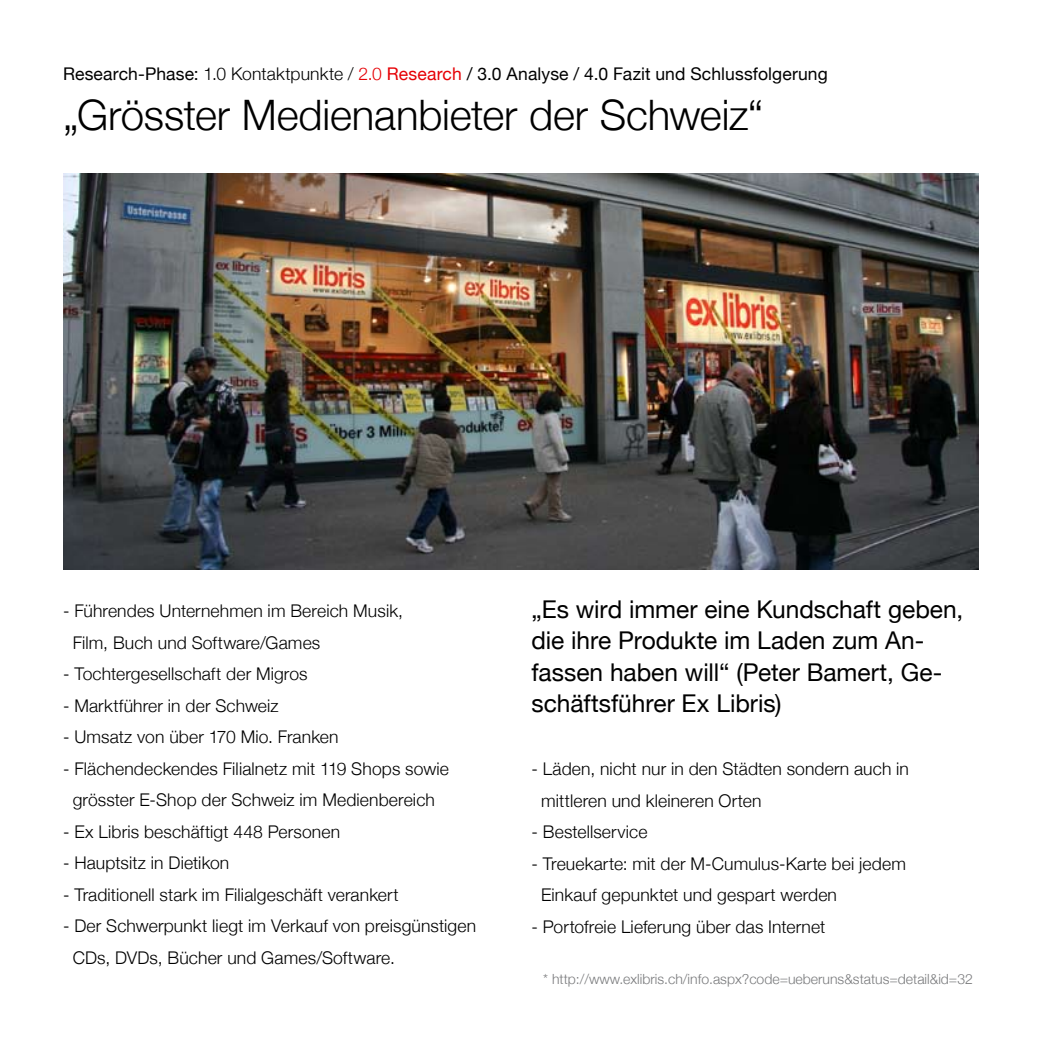
<style>
.page{position:relative;width:1042px;height:1042px;background:#fff}
.page>*{position:absolute;margin:0;border:0;box-sizing:border-box;transform-origin:0 0}
.t1{font:300 42px "Helvetica Neue";letter-spacing:-.005em;color:#000}
.t2{font:24.5px/31.5px "Helvetica Neue";letter-spacing:-.005em;color:#000}
.t3{font:300 17.5px/31.5px "Helvetica Neue";letter-spacing:.01em;color:#000}
.t4{font:17.5px "Helvetica Neue";letter-spacing:.005em;color:#000}
.t5{font:300 14px "Helvetica Neue";color:#797a7c}
.s1{font-weight:300}
.s2{font-weight:300;color:#e60005}
.s3{color:#e60005}
</style>
<div class="page">
<img style="left:63px;top:174px;width:916px;height:395px">
<p class="t4" style="left:63px;top:63px;width:766px">Research-Phase: <span class="s1">1.0 Kontaktpunkte /</span> <span class="s2">2.0</span> <span class="s3">Research</span> / 3.0 Analyse / 4.0 Fazit und Schlussfolgerung</p>
<h1 class="t1" style="left:63px;top:90px;width:702px">„Grösster Medienanbieter der Schweiz“</h1>
<p class="t3" style="left:73px;top:595px;width:332px;text-indent:-10px">- Führendes Unternehmen im Bereich Musik,<br>Film, Buch und Software/Games</p>
<p class="t3" style="left:63px;top:658px;width:246px">- Tochtergesellschaft der Migros</p>
<p class="t3" style="left:63px;top:689px;width:217px">- Marktführer in der Schweiz</p>
<p class="t3" style="left:63px;top:721px;width:277px">- Umsatz von über 170 Mio. Franken</p>
<p class="t3" style="left:63px;top:752px;width:387px;text-align:center">- Flächendeckendes Filialnetz mit 119 Shops sowie grösster E-Shop der Schweiz im Medienbereich</p>
<p class="t3" style="left:63px;top:815px;width:279px">- Ex Libris beschäftigt 448 Personen</p>
<p class="t3" style="left:63px;top:847px;width:168px">- Hauptsitz in Dietikon</p>
<p class="t3" style="left:63px;top:878px;width:337px">- Traditionell stark im Filialgeschäft verankert</p>
<p class="t3" style="left:73px;top:910px;width:405px;text-indent:-10px">- Der Schwerpunkt liegt im Verkauf von preisgünstigen<br>CDs, DVDs, Bücher und Games/Software.</p>
<h2 class="t2" style="left:531px;top:593px;width:433px">„Es wird immer eine Kundschaft geben, die ihre Produkte im Laden zum An&shy;fassen haben will“ (Peter Bamert, Ge&shy;schäftsführer Ex Libris)</h2>
<p class="t3" style="left:541px;top:753px;width:369px;text-indent:-10px">- Läden, nicht nur in den Städten sondern auch in mittleren und kleineren Orten</p>
<p class="t3" style="left:531px;top:816px;width:117px">- Bestellservice</p>
<p class="t3" style="left:541px;top:847px;width:366px;text-indent:-10px">- Treuekarte: mit der M-Cumulus-Karte bei jedem<br>Einkauf gepunktet und gespart werden</p>
<p class="t3" style="left:531px;top:910px;width:295px">- Portofreie Lieferung über das Internet</p>
<p class="t5" style="left:543px;top:970px;width:431px">* http://www.exlibris.ch/info.aspx?code=ueberuns&amp;status=detail&amp;id=32</p>
</div>
